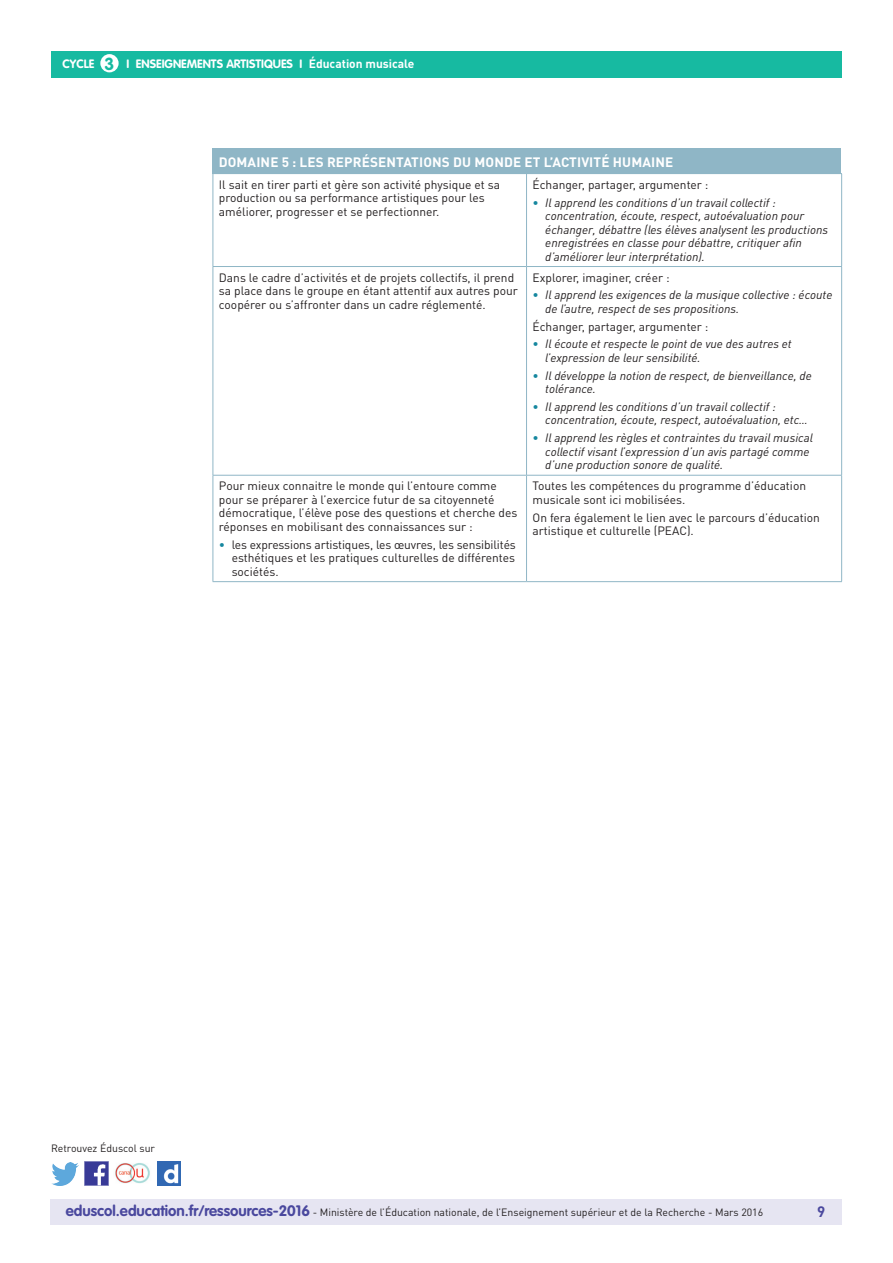
<style>
.page{position:relative;width:893px;height:1263px;background:#fff}
.page>*{position:absolute;margin:0;border:0;box-sizing:border-box;transform-origin:0 0}
.t1{font:700 15px "DIN Pro";color:#4a489e}
.t2{font:700 13.5px "DIN Pro";letter-spacing:.01em;color:#fff}
.t3{font:12px/13.5px "DIN Pro";color:#231f20}
.t4{font:italic 12px/13.5px "DIN Pro";color:#231f20}
.t5{font:700 12px "VAG Rounded Std";color:#fff}
.t6{font:10.5px "DIN Pro";color:#231f20}
.s1{font-size:17.25px;color:#17baa1}
.s2{font-family:"DIN Pro"}
.s3{font-style:normal;color:#16879f}
.s4{color:#16879f}
.s5{font-family:"VAG Rounded Std";font-weight:700;font-size:15px;color:#4a489e}
</style>
<div class="page">
<div style="left:50px;top:1199px;width:791px;height:26px;background:#e6e5f2"></div>
<div style="left:51px;top:51px;width:791px;height:27px;background:#17baa1"></div>
<div style="left:100px;top:54px;width:19px;height:18px;background:#fff;border-radius:50%"></div>
<img style="left:85px;top:1162px;width:23px;height:23px">
<img style="left:51px;top:1163px;width:28px;height:22px">
<img style="left:158px;top:1162px;width:22px;height:23px">
<img style="left:115px;top:1163px;width:35px;height:21px">
<hr style="left:213px;top:174px;width:1px;height:92px;background:#8fb6c6">
<hr style="left:526px;top:173px;width:316px;height:1px;background:#8fb6c6">
<hr style="left:526px;top:174px;width:1px;height:92px;background:#8fb6c6">
<hr style="left:841px;top:174px;width:1px;height:92px;background:#8fb6c6">
<hr style="left:213px;top:266px;width:313px;height:1px;background:#8fb6c6">
<hr style="left:213px;top:267px;width:1px;height:208px;background:#8fb6c6">
<hr style="left:526px;top:266px;width:316px;height:1px;background:#8fb6c6">
<hr style="left:526px;top:267px;width:1px;height:208px;background:#8fb6c6">
<hr style="left:841px;top:267px;width:1px;height:208px;background:#8fb6c6">
<hr style="left:213px;top:475px;width:313px;height:1px;background:#8fb6c6">
<hr style="left:213px;top:475px;width:1px;height:106px;background:#8fb6c6">
<hr style="left:526px;top:475px;width:316px;height:1px;background:#8fb6c6">
<hr style="left:526px;top:475px;width:1px;height:106px;background:#8fb6c6">
<hr style="left:841px;top:475px;width:1px;height:106px;background:#8fb6c6">
<hr style="left:213px;top:581px;width:313px;height:1px;background:#8fb6c6">
<hr style="left:526px;top:581px;width:316px;height:1px;background:#8fb6c6">
<div style="left:213px;top:149px;width:628px;height:25px;background:#8fb6c6"></div>
<p class="t5" style="left:63px;top:57px;width:353px">CYCLE <span class="s1">3</span> I Enseignements artistiques I <span class="s2">ÉDUCATION MUSICALE</span></p>
<p class="t2" style="left:219px;top:153px;width:118px">DOMAI NE 5 : LES REPRÉ</p>
<p class="t2" style="left:370px;top:153px;width:303px">SENTATIONS DU MONDE ET L’ACTIVITÉ HUMAI NE</p>
<p class="t3" style="left:219px;top:177px;width:283px">Il sait en tirer parti et gère son activité physique et sa production ou sa performance artistiques pour les améliorer, progresser et se perfectionner.</p>
<p class="t3" style="left:532px;top:177px;width:177px">Échanger, partager, argumenter :</p>
<p class="t4" style="left:545px;top:195px;width:284px;text-indent:-13px"><span class="s3">•</span> Il apprend les conditions d’un travail collectif : concentration, écoute, respect, autoévaluation pour échanger, débattre (les élèves analysent les productions enregistrées en classe pour débattre, critiquer afin d’améliorer leur interprétation).</p>
<p class="t3" style="left:219px;top:270px;width:300px">Dans le cadre d’activités et de projets collectifs, il prend sa place dans le groupe en étant attentif aux autres pour coopérer ou s’affronter dans un cadre réglementé.</p>
<p class="t3" style="left:532px;top:270px;width:139px">Explorer, imaginer, créer :</p>
<p class="t4" style="left:545px;top:288px;width:289px;text-indent:-13px"><span class="s3">•</span> Il apprend les exigences de la musique collective : écoute de l’autre, respect de ses propositions.</p>
<p class="t3" style="left:532px;top:319px;width:177px">Échanger, partager, argumenter :</p>
<p class="t4" style="left:545px;top:337px;width:248px;text-indent:-13px"><span class="s3">•</span> Il écoute et respecte le point de vue des autres et l’expression de leur sensibilité.</p>
<p class="t4" style="left:545px;top:368px;width:268px;text-indent:-13px"><span class="s3">•</span> Il développe la notion de respect, de bienveillance, de tolérance.</p>
<p class="t4" style="left:545px;top:400px;width:264px;text-indent:-13px"><span class="s3">•</span> Il apprend les conditions d’un travail collectif : concentration, écoute, respect, autoévaluation, etc…</p>
<p class="t4" style="left:545px;top:431px;width:269px;text-indent:-13px"><span class="s3">•</span> Il apprend les règles et contraintes du travail musical collectif visant l’expression d’un avis partagé comme d’une production sonore de qualité.</p>
<p class="t3" style="left:219px;top:479px;width:300px">Pour mieux connaitre le monde qui l’entoure comme pour se préparer à l’exercice futur de sa citoyenneté démocratique, l’élève pose des questions et cherche des réponses en mobilisant des connaissances sur :</p>
<p class="t3" style="left:232px;top:537px;width:286px;text-align:justify;text-indent:-13px"><span class="s4">•</span> les expressions artistiques, les œuvres, les sensibilités esthétiques et les pratiques culturelles de différentes sociétés.</p>
<p class="t3" style="left:532px;top:479px;width:275px">Toutes les compétences du programme d’éducation musicale sont ici mobilisées.</p>
<p class="t3" style="left:532px;top:510px;width:289px">On fera également le lien avec le parcours d’éducation artistique et culturelle (PEAC).</p>
<p class="t6" style="left:51px;top:1141px;width:106px">Retrouvez Éduscol sur</p>
<p class="t6" style="left:66px;top:1205px;width:699px"><span class="s5">eduscol.education.fr/ressources-2016</span> - Ministère de l’Éducation nationale, de l’Enseignement supérieur et de la Recherche - Mars 2016</p>
<p class="t1" style="left:817px;top:1201px;width:10px">9</p>
</div>
